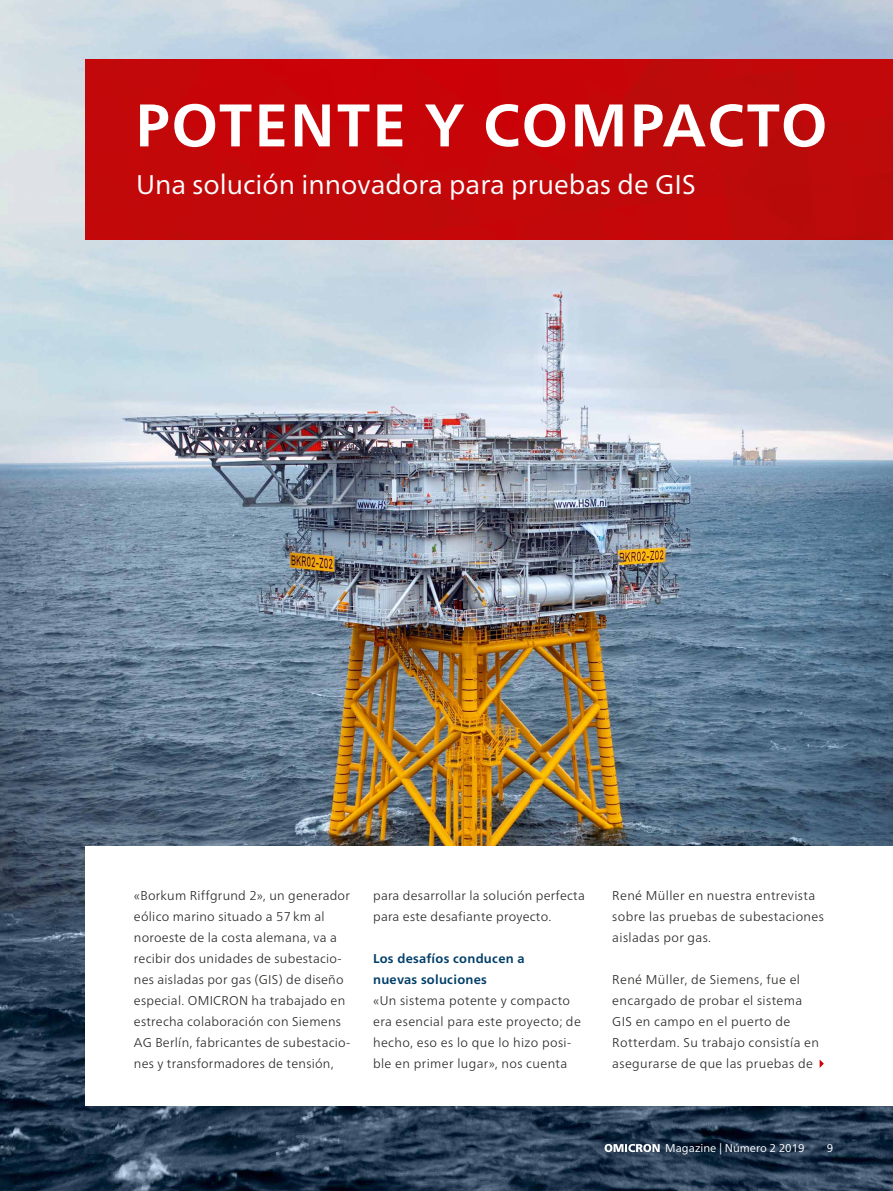
<style>
.page{position:relative;width:893px;height:1191px;background:#fff}
.page>*{position:absolute;margin:0;border:0;box-sizing:border-box;transform-origin:0 0}
.t1{font:700 60px "Frutiger Neue LTW1 G";letter-spacing:.03em;color:#fff}
.t2{font:27px "Frutiger Neue LTW1 G";color:#fff}
.t3{font:300 12.75px/21px "Frutiger Neue LTW1 G";letter-spacing:.02em;color:#272726}
.t4{font:700 12.75px/21px "Frutiger Neue LTW1 G";letter-spacing:.02em;color:#003e69}
.t5{font:11.25px "Frutiger Neue LTW1 G";color:#fff}
</style>
<div class="page">
<img style="left:13px;top:103px;width:103px;height:1088px">
<img style="left:116px;top:240px;width:777px;height:951px">
<img style="left:0;top:0;width:13px;height:1191px">
<svg style="left:605px;top:1144px;width:55px;height:8px"></svg>
<div style="left:85px;top:846px;width:808px;height:260px;background:#fff"></div>
<svg style="left:820px;top:1060px;width:4px;height:8px"></svg>
<div style="left:85px;top:59px;width:393px;height:181px;background:#c4080a"></div>
<div style="left:478px;top:59px;width:415px;height:181px;background:#c1090a"></div>
<h1 class="t1" style="left:135px;top:90px;width:694px">POTENTE Y COMPACTO</h1>
<h2 class="t2" style="left:136px;top:168px;width:561px">Una solución innovadora para pruebas de GIS</h2>
<p class="t3" style="left:134px;top:884px;width:218px">«Borkum Riffgrund 2», un generador eólico marino situado a 57 km al noroeste de la costa alemana, va a recibir dos unidades de subestacio&shy;nes aisladas por gas (GIS) de diseño especial. OMICRON ha trabajado en estrecha colaboración con Siemens AG Berlín, fabricantes de subestacio&shy;nes y transformadores de tensión,</p>
<p class="t3" style="left:373px;top:884px;width:213px">para desarrollar la solución perfecta para este desafiante proyecto.</p>
<p class="t4" style="left:373px;top:948px;width:153px">Los desafíos conducen a nuevas soluciones</p>
<p class="t3" style="left:373px;top:989px;width:209px">«Un sistema potente y compacto era esencial para este proyecto; de hecho, eso es lo que lo hizo posi&shy;ble en primer lugar», nos cuenta</p>
<p class="t3" style="left:612px;top:884px;width:213px">René Müller en nuestra entrevista sobre las pruebas de subestaciones aisladas por gas.</p>
<p class="t3" style="left:612px;top:968px;width:208px">René Müller, de Siemens, fue el encargado de probar el sistema<br>GIS en campo en el puerto de<br>Rotterdam. Su trabajo consistía en asegurarse de que las pruebas de</p>
<p class="t5" style="left:665px;top:1141px;width:141px">Magazine | Número 2 2019</p>
<p class="t5" style="left:827px;top:1141px;width:8px">9</p>
</div>
